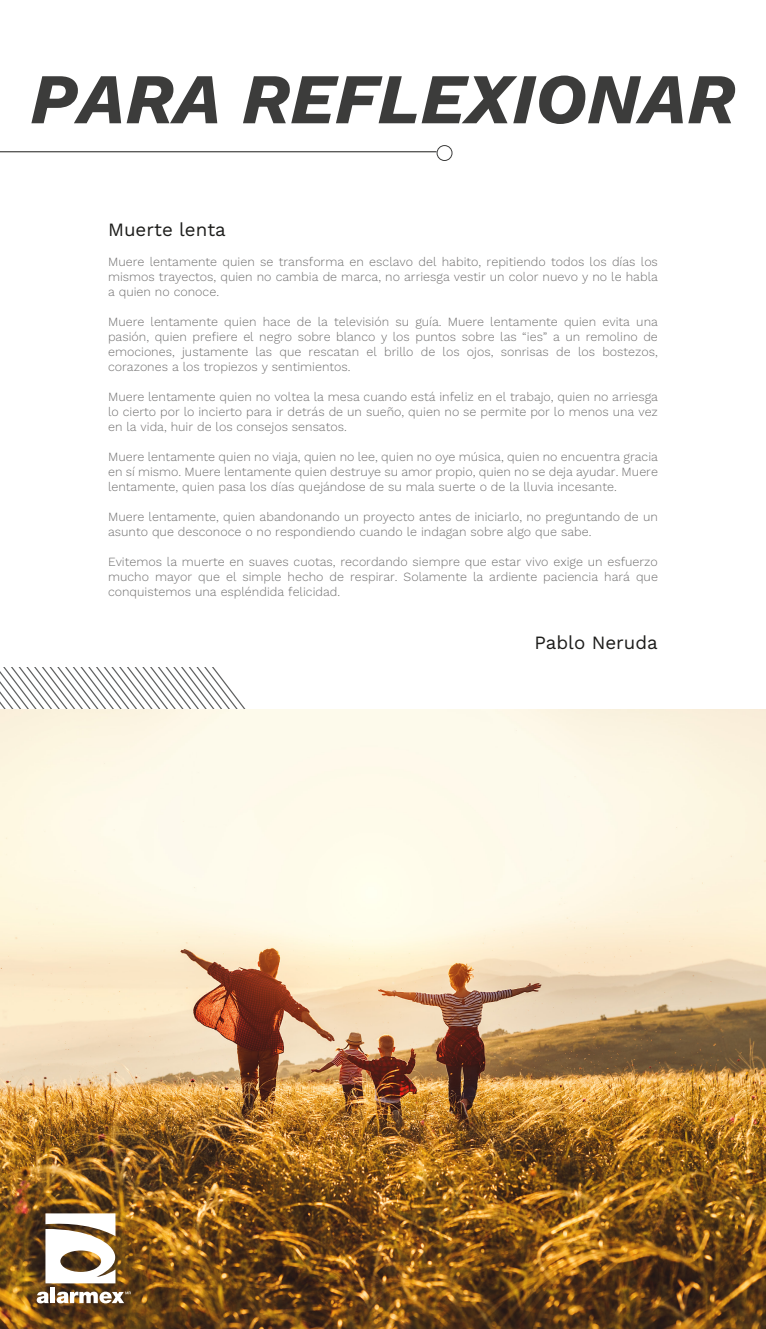
<style>
.page{position:relative;width:766px;height:1329px;background:#fff}
.page>*{position:absolute;margin:0;border:0;box-sizing:border-box;transform-origin:0 0}
.t1{font:italic 700 71.25px "Work Sans";color:#3c3c3b}
.t2{font:18.75px "Work Sans";color:#1d1d1b}
.t3{font:300 12.5px/15px "Work Sans";color:#706f6f;text-align:justify}
</style>
<div class="page">
<svg style="left:0;top:667px;width:260px;height:43px"></svg>
<img style="left:0;top:710px;width:765px;height:619px">
<div style="left:436px;top:145px;width:16px;height:16px;border:1px solid #3c3c3b;border-radius:50%"></div>
<hr style="left:0;top:151px;width:436px;height:1px;background:#1d1d1b">
<svg style="left:37px;top:1291px;width:12px;height:12px"></svg>
<hr style="left:51px;top:1288px;width:4px;height:15px;background:#fff">
<svg style="left:57px;top:1291px;width:74px;height:12px"></svg>
<svg style="left:45px;top:1213px;width:72px;height:70px"></svg>
<h1 class="t1" style="left:30px;top:45px;width:706px">PARA REFLEXIONAR</h1>
<h2 class="t2" style="left:108px;top:216px;width:119px">Muerte lenta</h2>
<p class="t3" style="left:108px;top:254px;width:551px">Muere lentamente quien se transforma en esclavo del habito, repitiendo todos los días los mismos trayectos, quien no cambia de marca, no arriesga vestir un color nuevo y no le habla a quien no conoce.</p>
<p class="t3" style="left:108px;top:314px;width:551px">Muere lentamente quien hace de la televisión su guía. Muere lentamente quien evita una pasión, quien prefiere el negro sobre blanco y los puntos sobre las “ies” a un remolino de emociones, justamente las que rescatan el brillo de los ojos, sonrisas de los bostezos, corazones a los tropiezos y sentimientos.</p>
<p class="t3" style="left:108px;top:389px;width:551px">Muere lentamente quien no voltea la mesa cuando está infeliz en el trabajo, quien no arriesga lo cierto por lo incierto para ir detrás de un sueño, quien no se permite por lo menos una vez en la vida, huir de los consejos sensatos.</p>
<p class="t3" style="left:108px;top:449px;width:551px">Muere lentamente quien no viaja, quien no lee, quien no oye música, quien no encuentra gracia en sí mismo. Muere lentamente quien destruye su amor propio, quien no se deja ayudar. Muere lentamente, quien pasa los días quejándose de su mala suerte o de la lluvia incesante.</p>
<p class="t3" style="left:108px;top:509px;width:551px">Muere lentamente, quien abandonando un proyecto antes de iniciarlo, no preguntando de un asunto que desconoce o no respondiendo cuando le indagan sobre algo que sabe.</p>
<p class="t3" style="left:108px;top:554px;width:551px">Evitemos la muerte en suaves cuotas, recordando siempre que estar vivo exige un esfuerzo mucho mayor que el simple hecho de respirar. Solamente la ardiente paciencia hará que conquistemos una espléndida felicidad.</p>
<h2 class="t2" style="left:534px;top:628px;width:125px">Pablo Neruda</h2>
</div>
